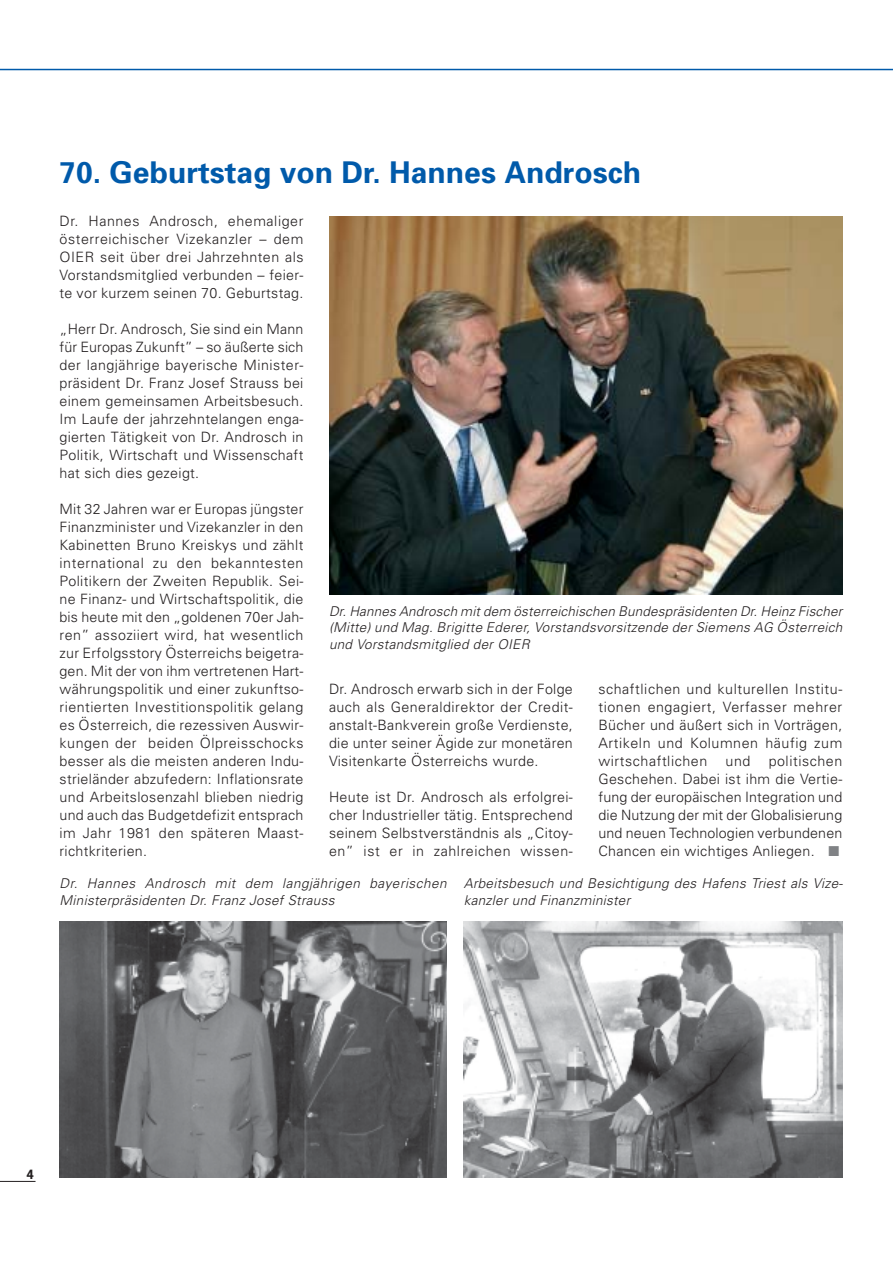
<style>
.page{position:relative;width:893px;height:1263px;background:#fff}
.page>*{position:absolute;margin:0;border:0;box-sizing:border-box;transform-origin:0 0}
.t1{font:700 30px "Univers";color:#005aaa}
.t2{font:300 14.25px/18px "Univers";letter-spacing:.02em;color:#231f20;text-align:justify}
.t3{font:italic 300 13.5px/16.5px "Univers";letter-spacing:.02em;color:#231f20}
.t4{font:italic 300 13.5px/16.5px "Univers";letter-spacing:.04em;color:#231f20}
.t5{font:700 12px "News Gothic";color:#231f20}
.s1{color:#808285}
</style>
<div class="page">
<hr style="left:0;top:1181px;width:36px;height:1px;background:#231f20">
<hr style="left:0;top:69px;width:892px;height:1px;background:#005aaa">
<img style="left:60px;top:922px;width:386px;height:256px">
<img style="left:463px;top:922px;width:379px;height:256px">
<img style="left:329px;top:217px;width:513px;height:378px">
<h1 class="t1" style="left:60px;top:161px;width:583px">70. Geburtstag von Dr. Hannes Androsch</h1>
<p class="t2" style="left:60px;top:213px;width:245px">Dr. Hannes Androsch, ehemaliger österreichischer Vizekanzler – dem OIER seit über drei Jahrzehnten als Vorstandsmitglied verbunden – feier&shy;te vor kurzem seinen 70. Geburtstag.</p>
<p class="t2" style="left:60px;top:321px;width:245px">„Herr Dr. Androsch, Sie sind ein Mann für Europas Zukunft” – so äußerte sich der langjährige bayerische Minister&shy;präsident Dr. Franz Josef Strauss bei einem gemeinsamen Arbeitsbesuch.<br>Im Laufe der jahrzehntelangen enga&shy;gierten Tätigkeit von Dr. Androsch in Politik, Wirtschaft und Wissenschaft hat sich dies gezeigt.</p>
<p class="t2" style="left:60px;top:501px;width:245px">Mit 32 Jahren war er Europas jüngster Finanzminister und Vizekanzler in den Kabinetten Bruno Kreiskys und zählt international zu den bekanntesten Politikern der Zweiten Republik. Sei&shy;ne Finanz- und Wirtschaftspolitik, die bis heute mit den „goldenen 70er Jah&shy;ren” assoziiert wird, hat wesentlich zur Erfolgsstory Österreichs beigetra&shy;gen. Mit der von ihm vertretenen Hart&shy;währungspolitik und einer zukunftso&shy;rientierten Investitionspolitik gelang es Österreich, die rezessiven Auswir&shy;kungen der beiden Ölpreisschocks besser als die meisten anderen Indu&shy;strieländer abzufedern: Inflationsrate und Arbeitslosenzahl blieben niedrig und auch das Budgetdefizit entsprach im Jahr 1981 den späteren Maast&shy;richtkriterien.</p>
<p class="t3" style="left:329px;top:604px;width:515px;text-align:justify">Dr. Hannes Androsch mit dem österreichischen Bundespräsidenten Dr. Heinz Fischer (Mitte) und Mag. Brigitte Ederer, Vorstandsvorsitzende der Siemens AG Österreich und Vorstandsmitglied der OIER</p>
<p class="t2" style="left:329px;top:681px;width:245px">Dr. Androsch erwarb sich in der Folge auch als Generaldirektor der Credit&shy;anstalt-Bankverein große Verdienste, die unter seiner Ägide zur monetären Visitenkarte Österreichs wurde.</p>
<p class="t2" style="left:329px;top:789px;width:245px">Heute ist Dr. Androsch als erfolgrei&shy;cher Industrieller tätig. Entsprechend seinem Selbstverständnis als „Citoy&shy;en” ist er in zahlreichen wissen-</p>
<p class="t2" style="left:598px;top:681px;width:245px">schaftlichen und kulturellen Institu&shy;tionen engagiert, Verfasser mehrer Bücher und äußert sich in Vorträgen, Artikeln und Kolumnen häufig zum wirtschaftlichen</p>
<p class="t2" style="left:598px;top:753px;width:245px;text-indent:170px">politischen Geschehen. Dabei ist ihm die Vertie&shy;fung der europäischen Integration und die Nutzung der mit der Globalisierung und neuen Technologien verbundenen Chancen ein wichtiges Anliegen. <span class="s1">■</span></p>
<p class="t2" style="left:725px;top:753px;width:26px">und</p>
<p class="t4" style="left:60px;top:876px;width:388px">Dr. Hannes Androsch mit dem langjährigen bayerischen<br>Ministerpräsidenten Dr. Franz Josef Strauss</p>
<p class="t3" style="left:463px;top:876px;width:380px">Arbeitsbesuch und Besichtigung des Hafens Triest als Vize&shy;kanzler und Finanzminister</p>
<p class="t5" style="left:27px;top:1170px;width:9px">4</p>
</div>
